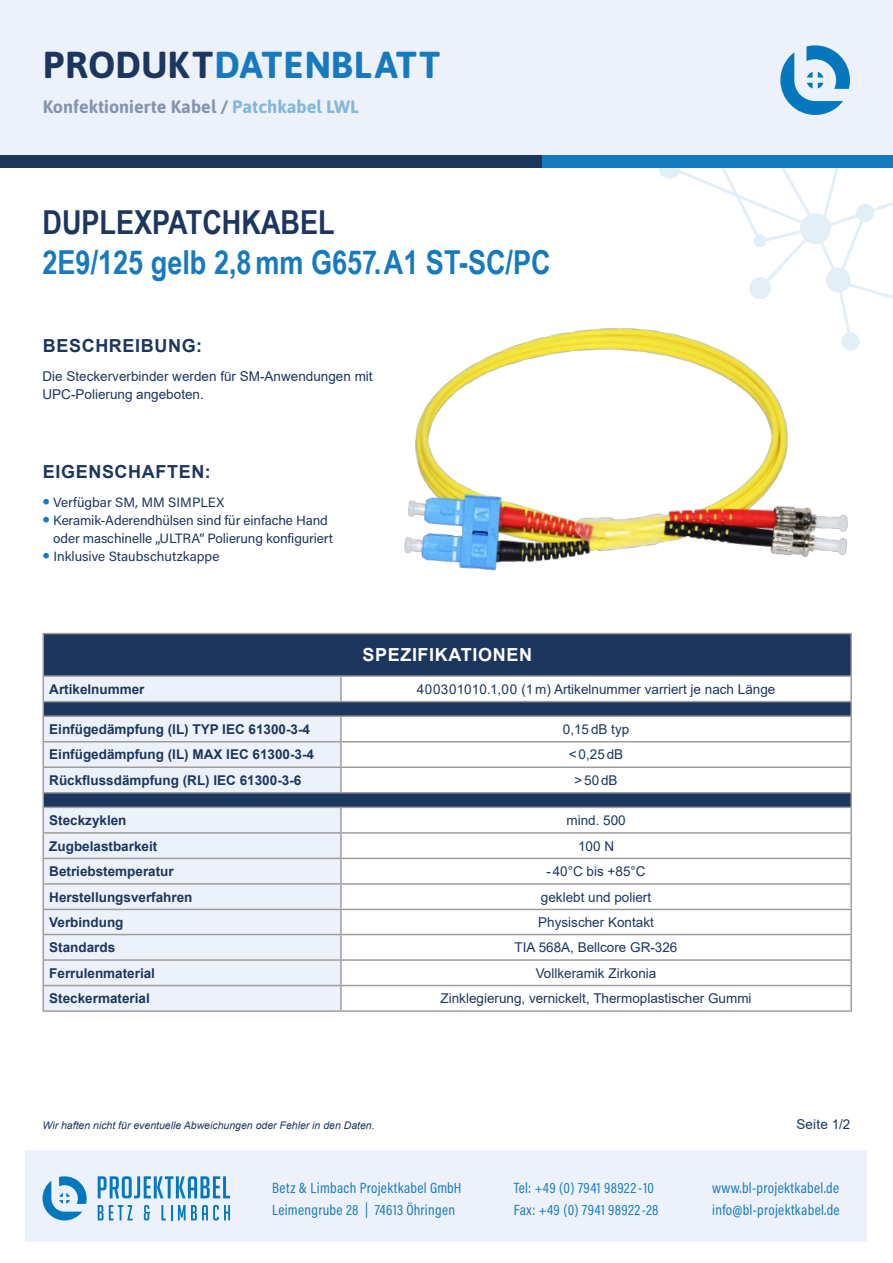
<style>
.page{position:relative;width:893px;height:1263px;background:#fff}
.page>*{position:absolute;margin:0;border:0;box-sizing:border-box;transform-origin:0 0}
.t1{font:700 37.5px "Asap";letter-spacing:.01em;color:#177abd}
.t2{font:700 33px "Arial Narrow";color:#177abd}
.t3{font:700 33px "Arial Narrow";color:#1c365e}
.t4{font:700 18px "Asap";color:#1c365e}
.t5{font:700 18px "Arial";letter-spacing:.035em;color:#1c365e}
.t6{font:700 18px "Arial";letter-spacing:.035em;color:#fff}
.t7{font:15px/22.5px "Acumin Pro Cond";letter-spacing:.02em;color:#177abd}
.t8{font:13.5px/18px "Arial";color:#1c365e}
.t9{font:700 13.5px "Arial";color:#1c365e}
.t10{font:13.5px/18px "Acumin Pro";letter-spacing:-.01em;color:#1c365e}
.t11{font:italic 10.5px "Arial";color:#1c365e}
.s1{color:#1c365e}
.s2{color:#177abd}
.s3{font-family:"Asap";font-size:22.5px;color:#177abd}
</style>
<div class="page">
<div style="left:0;top:0;width:893px;height:165px;background:#edf2fa"></div>
<div style="left:26px;top:1150px;width:841px;height:92px;background:#edf2fa"></div>
<svg style="left:43px;top:1176px;width:44px;height:44px"></svg>
<svg style="left:98px;top:1176px;width:132px;height:22px"></svg>
<svg style="left:98px;top:1205px;width:35px;height:15px"></svg>
<svg style="left:144px;top:1205px;width:6px;height:15px"></svg>
<svg style="left:161px;top:1205px;width:11px;height:15px"></svg>
<svg style="left:178px;top:1205px;width:52px;height:15px"></svg>
<svg style="left:780px;top:45px;width:70px;height:70px"></svg>
<div style="left:0;top:155px;width:694px;height:13px;background:#1c365e"></div>
<div style="left:542px;top:155px;width:351px;height:13px;background:#177abd"></div>
<svg style="left:659px;top:168px;width:234px;height:131px"></svg>
<svg style="left:660px;top:158px;width:19px;height:20px"></svg>
<div style="left:659px;top:157px;width:22px;height:22px;border:2px solid #177abd;border-radius:50%"></div>
<svg style="left:44px;top:634px;width:806px;height:173px"></svg>
<svg style="left:44px;top:677px;width:297px;height:333px;background:#dae1eb"></svg>
<hr style="left:43px;top:633px;width:298px;height:1px;background:#9d9d9c">
<hr style="left:43px;top:634px;width:1px;height:41px;background:#9d9d9c">
<hr style="left:341px;top:633px;width:511px;height:1px;background:#9d9d9c">
<hr style="left:850px;top:634px;width:2px;height:41px;background:#9d9d9c">
<hr style="left:43px;top:675px;width:298px;height:2px;background:#9d9d9c">
<hr style="left:341px;top:675px;width:511px;height:2px;background:#9d9d9c">
<hr style="left:340px;top:677px;width:2px;height:24px;background:#9d9d9c">
<hr style="left:850px;top:677px;width:2px;height:24px;background:#9d9d9c">
<hr style="left:43px;top:701px;width:298px;height:1px;background:#9d9d9c">
<hr style="left:341px;top:701px;width:511px;height:1px;background:#9d9d9c">
<svg style="left:850px;top:702px;width:2px;height:13px"></svg>
<hr style="left:43px;top:715px;width:298px;height:2px;background:#9d9d9c">
<hr style="left:341px;top:715px;width:511px;height:2px;background:#9d9d9c">
<hr style="left:340px;top:717px;width:2px;height:24px;background:#9d9d9c">
<hr style="left:850px;top:717px;width:2px;height:24px;background:#9d9d9c">
<hr style="left:43px;top:741px;width:298px;height:1px;background:#9d9d9c">
<hr style="left:341px;top:741px;width:511px;height:1px;background:#9d9d9c">
<hr style="left:340px;top:742px;width:2px;height:24px;background:#9d9d9c">
<hr style="left:850px;top:742px;width:2px;height:24px;background:#9d9d9c">
<hr style="left:43px;top:766px;width:298px;height:2px;background:#9d9d9c">
<hr style="left:341px;top:766px;width:511px;height:2px;background:#9d9d9c">
<hr style="left:340px;top:768px;width:2px;height:24px;background:#9d9d9c">
<hr style="left:850px;top:768px;width:2px;height:24px;background:#9d9d9c">
<hr style="left:43px;top:792px;width:298px;height:1px;background:#9d9d9c">
<hr style="left:341px;top:792px;width:511px;height:1px;background:#9d9d9c">
<svg style="left:850px;top:793px;width:2px;height:14px"></svg>
<hr style="left:43px;top:807px;width:298px;height:1px;background:#9d9d9c">
<hr style="left:341px;top:807px;width:511px;height:1px;background:#9d9d9c">
<hr style="left:340px;top:808px;width:2px;height:24px;background:#9d9d9c">
<hr style="left:850px;top:808px;width:2px;height:24px;background:#9d9d9c">
<hr style="left:43px;top:832px;width:298px;height:2px;background:#9d9d9c">
<hr style="left:341px;top:832px;width:511px;height:2px;background:#9d9d9c">
<hr style="left:340px;top:834px;width:2px;height:24px;background:#9d9d9c">
<hr style="left:850px;top:834px;width:2px;height:24px;background:#9d9d9c">
<hr style="left:43px;top:858px;width:298px;height:1px;background:#9d9d9c">
<hr style="left:341px;top:858px;width:511px;height:1px;background:#9d9d9c">
<hr style="left:340px;top:859px;width:2px;height:24px;background:#9d9d9c">
<hr style="left:850px;top:859px;width:2px;height:24px;background:#9d9d9c">
<hr style="left:43px;top:883px;width:298px;height:2px;background:#9d9d9c">
<hr style="left:341px;top:883px;width:511px;height:2px;background:#9d9d9c">
<hr style="left:340px;top:885px;width:2px;height:24px;background:#9d9d9c">
<hr style="left:850px;top:885px;width:2px;height:24px;background:#9d9d9c">
<hr style="left:43px;top:909px;width:298px;height:1px;background:#9d9d9c">
<hr style="left:341px;top:909px;width:511px;height:1px;background:#9d9d9c">
<hr style="left:340px;top:910px;width:2px;height:24px;background:#9d9d9c">
<hr style="left:850px;top:910px;width:2px;height:24px;background:#9d9d9c">
<hr style="left:43px;top:934px;width:298px;height:1px;background:#9d9d9c">
<hr style="left:341px;top:934px;width:511px;height:1px;background:#9d9d9c">
<hr style="left:340px;top:935px;width:2px;height:24px;background:#9d9d9c">
<hr style="left:850px;top:935px;width:2px;height:24px;background:#9d9d9c">
<hr style="left:43px;top:959px;width:298px;height:2px;background:#9d9d9c">
<hr style="left:341px;top:959px;width:511px;height:2px;background:#9d9d9c">
<hr style="left:340px;top:961px;width:2px;height:24px;background:#9d9d9c">
<hr style="left:850px;top:961px;width:2px;height:24px;background:#9d9d9c">
<hr style="left:43px;top:985px;width:298px;height:1px;background:#9d9d9c">
<svg style="left:43px;top:677px;width:1px;height:333px"></svg>
<hr style="left:341px;top:985px;width:511px;height:1px;background:#9d9d9c">
<hr style="left:340px;top:986px;width:2px;height:24px;background:#9d9d9c">
<hr style="left:850px;top:986px;width:2px;height:24px;background:#9d9d9c">
<hr style="left:43px;top:1010px;width:298px;height:2px;background:#9d9d9c">
<hr style="left:341px;top:1010px;width:511px;height:2px;background:#9d9d9c">
<img style="left:404px;top:285px;width:465px;height:286px">
<h1 class="t1" style="left:43px;top:38px;width:399px"><span class="s1">PRODUKT</span>DATENBLATT</h1>
<h3 class="t4" style="left:43px;top:93px;width:318px">Konfektionierte Kabel / <span class="s2">Patchkabel LWL</span></h3>
<h2 class="t3" style="left:43px;top:198px;width:294px">DUPLEXPATCHKABEL</h2>
<h2 class="t2" style="left:43px;top:237px;width:510px">2E9/125 gelb 2,8mm G657.A1 ST-SC/PC</h2>
<h3 class="t5" style="left:43px;top:333px;width:161px">BESCHREIBUNG:</h3>
<p class="t8" style="left:43px;top:367px;width:332px">Die Steckerverbinder werden für SM-Anwendungen mit<br>UPC-Polierung angeboten.</p>
<h3 class="t5" style="left:43px;top:459px;width:169px">EIGENSCHAFTEN:</h3>
<p class="t10" style="left:43px;top:493px;width:183px"><span class="s3">•</span> Verfügbar SM, MM SIMPLEX</p>
<p class="t10" style="left:53px;top:511px;width:281px;text-indent:-11px"><span class="s3">•</span> Keramik-Aderendhülsen sind für einfache Hand oder maschinelle „ULTRA“ Polierung konfiguriert</p>
<p class="t10" style="left:43px;top:547px;width:178px"><span class="s3">•</span> Inklusive Staubschutzkappe</p>
<h3 class="t6" style="left:362px;top:642px;width:171px">SPEZIFIKATIONEN</h3>
<p class="t9" style="left:49px;top:679px;width:97px">Artikelnummer</p>
<p class="t8" style="left:417px;top:680px;width:360px">400301010.1,00 (1 m) Artikelnummer varriert je nach Länge</p>
<p class="t9" style="left:49px;top:720px;width:262px">Einfügedämpfung (IL) TYP IEC 61300-3-4</p>
<p class="t8" style="left:563px;top:720px;width:68px">0,15 dB typ</p>
<p class="t9" style="left:49px;top:745px;width:266px">Einfügedämpfung (IL) MAX IEC 61300-3-4</p>
<p class="t8" style="left:569px;top:745px;width:56px">&lt;0,25 dB</p>
<p class="t9" style="left:49px;top:771px;width:254px">Rückflussdämpfung (RL) IEC 61300-3-6</p>
<p class="t8" style="left:574px;top:771px;width:45px">&gt;50dB</p>
<p class="t9" style="left:49px;top:811px;width:79px">Steckzyklen</p>
<p class="t8" style="left:566px;top:811px;width:61px">mind. 500</p>
<p class="t9" style="left:49px;top:836px;width:110px">Zugbelastbarkeit</p>
<p class="t8" style="left:578px;top:837px;width:38px">100 N</p>
<p class="t9" style="left:49px;top:862px;width:126px">Betriebstemperatur</p>
<p class="t8" style="left:546px;top:862px;width:101px">-40°C bis +85°C</p>
<p class="t9" style="left:49px;top:887px;width:145px">Herstellungsverfahren</p>
<p class="t8" style="left:541px;top:888px;width:112px">geklebt und poliert</p>
<p class="t9" style="left:49px;top:913px;width:76px">Verbindung</p>
<p class="t8" style="left:538px;top:913px;width:117px">Physischer Kontakt</p>
<p class="t9" style="left:49px;top:938px;width:68px">Standards</p>
<p class="t8" style="left:515px;top:938px;width:164px">TIA 568A, Bellcore GR-326</p>
<p class="t9" style="left:49px;top:963px;width:107px">Ferrulenmaterial</p>
<p class="t8" style="left:536px;top:964px;width:122px">Vollkeramik Zirkonia</p>
<p class="t9" style="left:49px;top:989px;width:102px">Steckermaterial</p>
<p class="t8" style="left:440px;top:989px;width:313px">Zinklegierung, vernickelt, Thermoplastischer Gummi</p>
<p class="t11" style="left:43px;top:1118px;width:334px">Wir haften nicht für eventuelle Abweichungen oder Fehler in den Daten.</p>
<p class="t8" style="left:796px;top:1115px;width:55px">Seite 1/2</p>
<p class="t7" style="left:514px;top:1176px;width:146px">Tel: +49 (0) 7941 98922-10<br>Fax: +49 (0) 7941 98922-28</p>
<p class="t7" style="left:272px;top:1176px;width:191px">Betz &amp; Limbach Projektkabel GmbH<br>Leimengrube 28 | 74613 Öhringen</p>
<p class="t7" style="left:712px;top:1176px;width:129px">www.bl-projektkabel.de info@bl-projektkabel.de</p>
</div>
